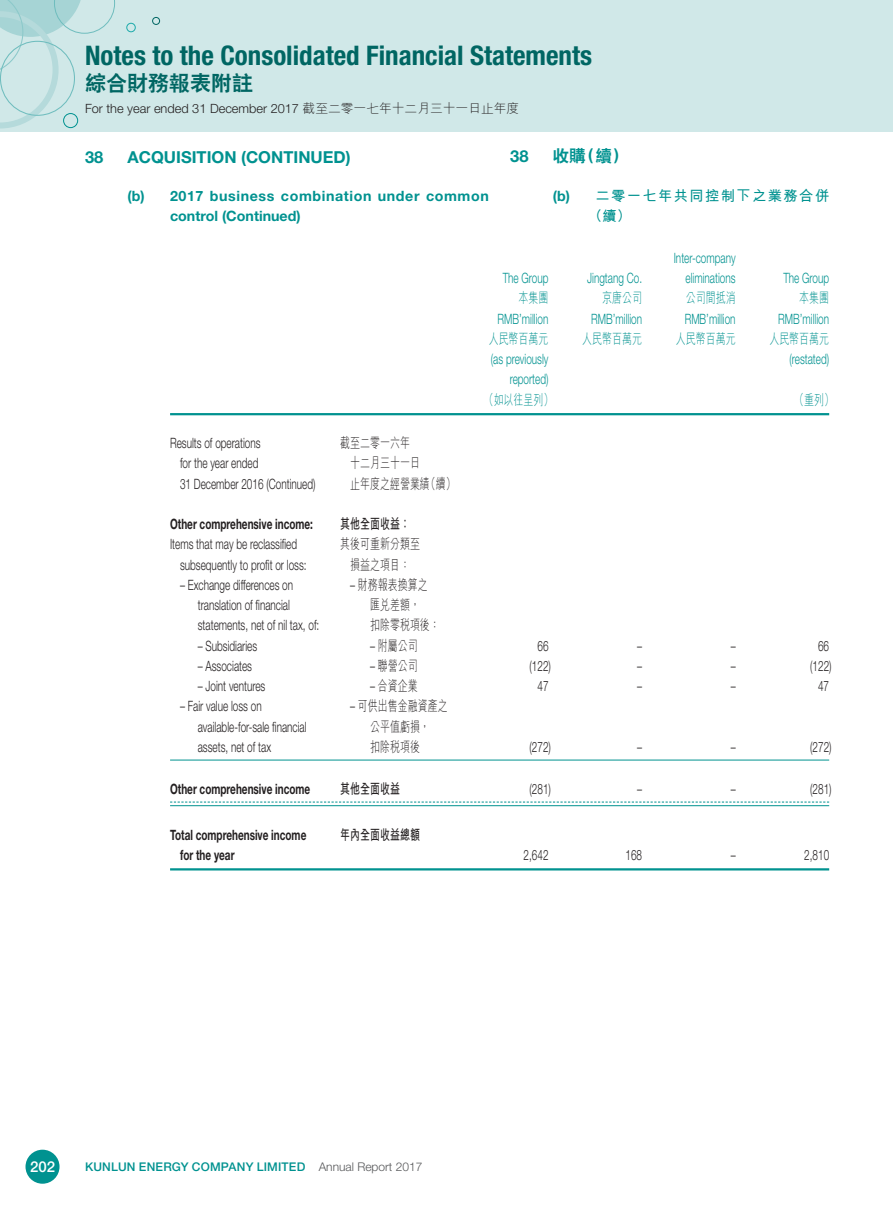
<style>
.page{position:relative;width:893px;height:1212px;background:#fff}
.page>*{position:absolute;margin:0;border:0;box-sizing:border-box;transform-origin:0 0}
.t1{font:700 condensed 27px "Helvetica Neue LT Std";color:#006663}
.t2{font:800 21px "C Hei 2 HK";color:#006663}
.Subhead_1_e{font:700 16.5px "Helvetica Neue LT Std";color:#009290}
.Subhead_1_c{font:800 16.5px "C Hei 2 HK";color:#009290}
.Subhead_1_c-2{font:700 16.5px "Helvetica Neue LT Std";color:#009290}
.t3{font:500 15px "Helvetica Neue LT Std";color:#fff}
.Table_1_Colume{font:300 14.25px "Helvetica Neue LT Std";color:#231f20;scale:.7 1}
.Table_1_Colume-2{font:300 14.25px "Helvetica Neue LT Std";color:#009290;scale:.7 1}
.Table_1_Colume-3{font:300 14.25px "M Hei HK";color:#231f20;scale:.7 1}
.Table_1_Colume-4{font:700 14.25px "Helvetica Neue LT Std";color:#231f20;scale:.7 1}
.Subhead_2_e{font:700 14.25px/20.2px "Helvetica Neue LT Std";letter-spacing:.04em;color:#009290}
.Table_1_Colume-5{font:300 14.25px "M Hei HK";color:#009290;scale:.7 1}
.Table_1_Colume-6{font:700 14.25px "M Hei HK";color:#231f20;scale:.7 1}
.Subhead_2_c{font:700 14.25px/20.2px "M Hei HK";letter-spacing:.1em;color:#009290}
.t4{font:300 12.75px "Helvetica Neue LT Std";color:#231f20}
.t5{font:500 12px "Helvetica Neue LT Std";letter-spacing:.015em;color:#009290}
.s1{font-family:"M Hei HK"}
.s2{font-family:"Helvetica Neue LT Std"}
.s3{font-weight:300;color:#57585a}
</style>
<div class="page">
<div style="left:0;top:0;width:892px;height:132px;background:#d0e8e8"></div>
<div style="left:127px;top:23px;width:8px;height:9px;border:1px solid #1caaaa;border-radius:50%"></div>
<div style="left:153px;top:17px;width:7px;height:8px;border:1px solid #006663;border-radius:50%"></div>
<svg style="left:0;top:0;width:115px;height:128px"></svg>
<div style="left:26px;top:1150px;width:34px;height:34px;background:#009290;border-radius:50%"></div>
<hr style="left:170px;top:413px;width:659px;height:2px;background:#009290">
<hr style="left:170px;top:760px;width:659px;height:1px;background:#009290">
<svg style="left:170px;top:802px;width:659px;height:1px"></svg>
<hr style="left:170px;top:805px;width:659px;height:1px;background:#009290">
<hr style="left:170px;top:868px;width:659px;height:2px;background:#009290">
<h1 class="t1" style="left:85px;top:39px;width:508px">Notes to the Consolidated Financial Statements</h1>
<h2 class="t2" style="left:85px;top:73px;width:169px">綜合財務報表附註</h2>
<p class="t4" style="left:85px;top:101px;width:436px">For the year ended 31 December 2017 <span class="s1">截至二零一七年十二月三十一日止年度</span></p>
<p class="Subhead_1_e" style="left:85px;top:146px;width:20px">38</p>
<p class="Subhead_1_e" style="left:128px;top:146px;width:225px">ACQUISITION (CONTINUED)</p>
<p class="Subhead_2_e" style="left:170px;top:186px;width:320px;text-indent:-43px">(b) 2017 business combination under common control (Continued)</p>
<p class="Subhead_1_c-2" style="left:510px;top:146px;width:20px">38</p>
<p class="Subhead_1_c" style="left:553px;top:148px;width:77px">收購（續）</p>
<p class="Subhead_2_c" style="left:588px;top:184px;width:243px;text-indent:-35px"><span class="s2">(b)</span> 二零一七年共同控制下之業務合併（續）</p>
<p class="Table_1_Colume-2" style="left:674px;top:249px;width:90px">Inter-company</p>
<p class="Table_1_Colume-2" style="left:503px;top:269px;width:67px">The Group</p>
<p class="Table_1_Colume-2" style="left:587px;top:269px;width:80px">Jingtang Co.</p>
<p class="Table_1_Colume-2" style="left:686px;top:269px;width:73px">eliminations</p>
<p class="Table_1_Colume-2" style="left:783px;top:269px;width:67px">The Group</p>
<p class="Table_1_Colume-5" style="left:519px;top:291px;width:44px">本集團</p>
<p class="Table_1_Colume-5" style="left:602px;top:291px;width:59px">京唐公司</p>
<p class="Table_1_Colume-5" style="left:686px;top:291px;width:73px">公司間抵消</p>
<p class="Table_1_Colume-5" style="left:799px;top:291px;width:44px">本集團</p>
<p class="Table_1_Colume-2" style="left:498px;top:310px;width:74px">RMB’million</p>
<p class="Table_1_Colume-2" style="left:591px;top:310px;width:74px">RMB’million</p>
<p class="Table_1_Colume-2" style="left:685px;top:310px;width:74px">RMB’million</p>
<p class="Table_1_Colume-2" style="left:778px;top:310px;width:74px">RMB’million</p>
<p class="Table_1_Colume-5" style="left:489px;top:331px;width:87px">人民幣百萬元</p>
<p class="Table_1_Colume-5" style="left:582px;top:331px;width:87px">人民幣百萬元</p>
<p class="Table_1_Colume-5" style="left:676px;top:331px;width:87px">人民幣百萬元</p>
<p class="Table_1_Colume-5" style="left:769px;top:331px;width:87px">人民幣百萬元</p>
<p class="Table_1_Colume-2" style="left:491px;top:350px;width:84px">(as previously</p>
<p class="Table_1_Colume-2" style="left:789px;top:350px;width:58px">(restated)</p>
<p class="Table_1_Colume-2" style="left:510px;top:371px;width:57px">reported)</p>
<p class="Table_1_Colume-5" style="left:484px;top:392px;width:101px">（如以往呈列）</p>
<p class="Table_1_Colume-5" style="left:794px;top:392px;width:58px">（重列）</p>
<p class="Table_1_Colume" style="left:170px;top:434px;width:131px">Results of operations</p>
<p class="Table_1_Colume-3" style="left:340px;top:436px;width:101px">截至二零一六年</p>
<p class="Table_1_Colume" style="left:180px;top:455px;width:113px">for the year ended</p>
<p class="Table_1_Colume-3" style="left:350px;top:456px;width:101px">十二月三十一日</p>
<p class="Table_1_Colume" style="left:180px;top:475px;width:195px">31 December 2016 (Continued)</p>
<p class="Table_1_Colume-3" style="left:350px;top:476px;width:152px">止年度之經營業績（續）</p>
<p class="Table_1_Colume-4" style="left:170px;top:515px;width:206px">Other comprehensive income:</p>
<p class="Table_1_Colume-6" style="left:340px;top:513px;width:101px">其他全面收益：</p>
<p class="Table_1_Colume" style="left:170px;top:536px;width:183px">Items that may be reclassified</p>
<p class="Table_1_Colume-3" style="left:340px;top:537px;width:116px">其後可重新分類至</p>
<p class="Table_1_Colume" style="left:180px;top:556px;width:182px">subsequently to profit or loss:</p>
<p class="Table_1_Colume-3" style="left:350px;top:557px;width:87px">損益之項目：</p>
<p class="Table_1_Colume" style="left:180px;top:576px;width:163px">– Exchange differences on</p>
<p class="Table_1_Colume-3" style="left:350px;top:577px;width:112px"><span class="s2">–</span> 財務報表換算之</p>
<p class="Table_1_Colume" style="left:198px;top:596px;width:133px">translation of financial</p>
<p class="Table_1_Colume-3" style="left:370px;top:598px;width:73px">匯兌差額，</p>
<p class="Table_1_Colume" style="left:198px;top:617px;width:175px">statements, net of nil tax, of:</p>
<p class="Table_1_Colume-3" style="left:370px;top:618px;width:101px">扣除零稅項後：</p>
<p class="Table_1_Colume" style="left:198px;top:637px;width:86px">– Subsidiaries</p>
<p class="Table_1_Colume-3" style="left:370px;top:638px;width:70px"><span class="s2">–</span> 附屬公司</p>
<p class="Table_1_Colume" style="left:537px;top:637px;width:17px">66</p>
<p class="Table_1_Colume" style="left:637px;top:637px;width:9px">–</p>
<p class="Table_1_Colume" style="left:731px;top:637px;width:9px">–</p>
<p class="Table_1_Colume" style="left:818px;top:637px;width:17px">66</p>
<p class="Table_1_Colume" style="left:198px;top:657px;width:79px">– Associates</p>
<p class="Table_1_Colume-3" style="left:370px;top:658px;width:70px"><span class="s2">–</span> 聯營公司</p>
<p class="Table_1_Colume" style="left:529px;top:657px;width:32px">(122)</p>
<p class="Table_1_Colume" style="left:637px;top:657px;width:9px">–</p>
<p class="Table_1_Colume" style="left:731px;top:657px;width:9px">–</p>
<p class="Table_1_Colume" style="left:810px;top:657px;width:32px">(122)</p>
<p class="Table_1_Colume" style="left:198px;top:677px;width:98px">– Joint ventures</p>
<p class="Table_1_Colume-3" style="left:370px;top:679px;width:70px"><span class="s2">–</span> 合資企業</p>
<p class="Table_1_Colume" style="left:537px;top:677px;width:17px">47</p>
<p class="Table_1_Colume" style="left:637px;top:677px;width:9px">–</p>
<p class="Table_1_Colume" style="left:731px;top:677px;width:9px">–</p>
<p class="Table_1_Colume" style="left:818px;top:677px;width:17px">47</p>
<p class="Table_1_Colume" style="left:180px;top:698px;width:118px">– Fair value loss on</p>
<p class="Table_1_Colume-3" style="left:350px;top:699px;width:141px"><span class="s2">–</span> 可供出售金融資產之</p>
<p class="Table_1_Colume" style="left:198px;top:718px;width:157px">available-for-sale financial</p>
<p class="Table_1_Colume-3" style="left:370px;top:719px;width:87px">公平值虧損，</p>
<p class="Table_1_Colume" style="left:198px;top:738px;width:106px">assets, net of tax</p>
<p class="Table_1_Colume-3" style="left:370px;top:739px;width:73px">扣除稅項後</p>
<p class="Table_1_Colume" style="left:529px;top:738px;width:32px">(272)</p>
<p class="Table_1_Colume" style="left:637px;top:738px;width:9px">–</p>
<p class="Table_1_Colume" style="left:731px;top:738px;width:9px">–</p>
<p class="Table_1_Colume" style="left:810px;top:738px;width:32px">(272)</p>
<p class="Table_1_Colume-4" style="left:170px;top:780px;width:202px">Other comprehensive income</p>
<p class="Table_1_Colume-6" style="left:340px;top:778px;width:87px">其他全面收益</p>
<p class="Table_1_Colume" style="left:529px;top:780px;width:32px">(281)</p>
<p class="Table_1_Colume" style="left:637px;top:780px;width:9px">–</p>
<p class="Table_1_Colume" style="left:731px;top:780px;width:9px">–</p>
<p class="Table_1_Colume" style="left:810px;top:780px;width:32px">(281)</p>
<p class="Table_1_Colume-4" style="left:170px;top:826px;width:196px">Total comprehensive income</p>
<p class="Table_1_Colume-6" style="left:340px;top:824px;width:116px">年內全面收益總額</p>
<p class="Table_1_Colume-4" style="left:180px;top:846px;width:79px">for the year</p>
<p class="Table_1_Colume" style="left:524px;top:846px;width:37px">2,642</p>
<p class="Table_1_Colume" style="left:625px;top:846px;width:25px">168</p>
<p class="Table_1_Colume" style="left:731px;top:846px;width:9px">–</p>
<p class="Table_1_Colume" style="left:804px;top:846px;width:37px">2,810</p>
<p class="t3" style="left:30px;top:1157px;width:27px">202</p>
<p class="t5" style="left:85px;top:1159px;width:339px">KUNLUN ENERGY COMPANY LIMITED <span class="s3">Annual Report 2017</span></p>
</div>
